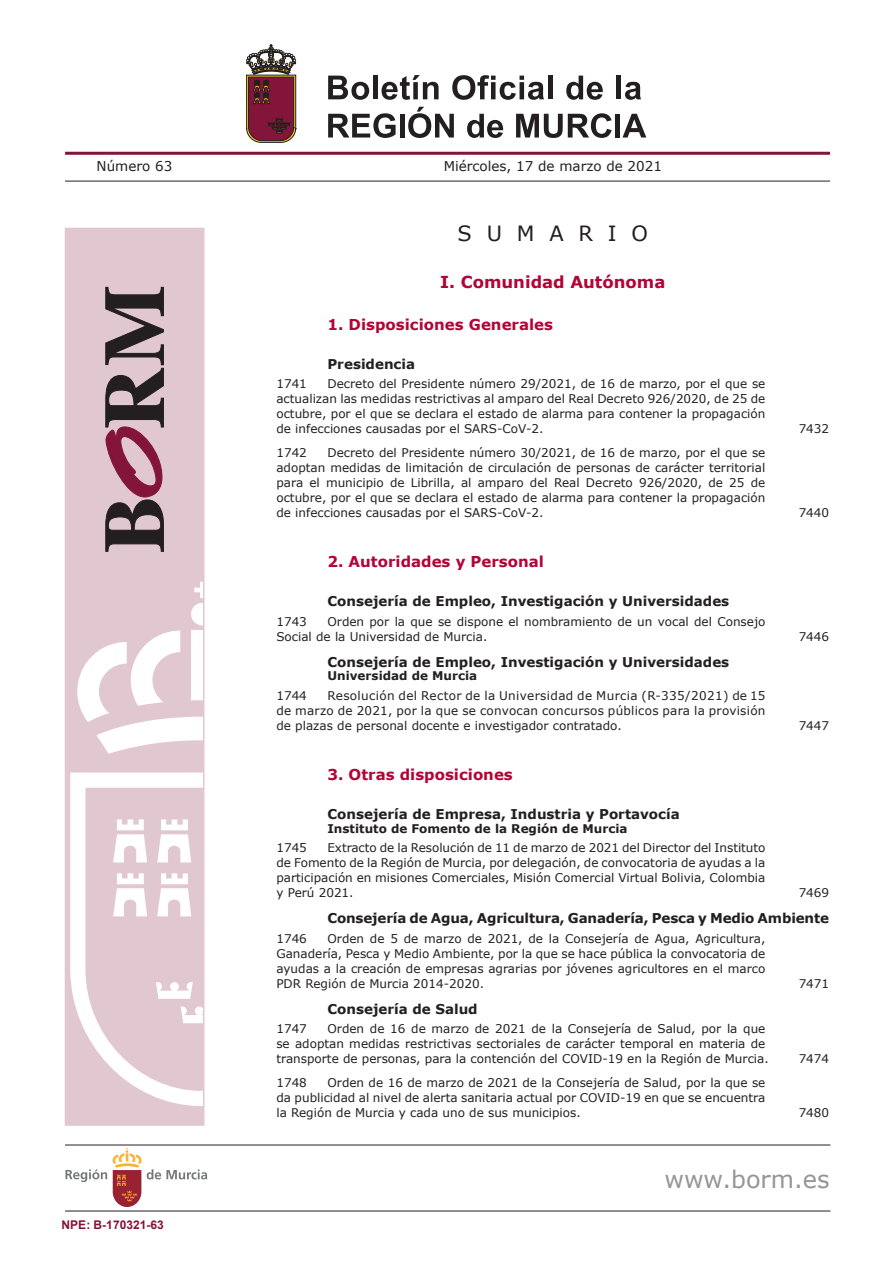
<style>
.page{position:relative;width:893px;height:1263px;background:#fff}
.page>*{position:absolute;margin:0;border:0;box-sizing:border-box;transform-origin:0 0}
.t1{font:24px "Verdana";color:#939598}
.t2{font:21px "Verdana";color:#231f20}
.t3{font:700 16.5px "Verdana";color:#b30437}
.t4{font:700 15px "Verdana";color:#b30437}
.t5{font:700 13.5px "Verdana";color:#231f20}
.t6{font:13.5px "Verdana";color:#231f20}
.t7{font:12px/15px "Verdana";color:#231f20;text-align:justify}
.t8{font:700 12px "Verdana";color:#231f20}
.t9{font:700 12px "Arial";color:#83143a}
</style>
<div class="page">
<hr style="left:65px;top:152px;width:765px;height:3px;background:#83143a">
<svg style="left:328px;top:113px;width:68px;height:25px"></svg>
<div style="left:400px;top:114px;width:5px;height:24px;background:#231f20"></div>
<svg style="left:408px;top:107px;width:46px;height:31px"></svg>
<svg style="left:467px;top:114px;width:36px;height:24px"></svg>
<svg style="left:516px;top:113px;width:96px;height:25px"></svg>
<hr style="left:616px;top:114px;width:4px;height:24px;background:#231f20">
<svg style="left:622px;top:114px;width:24px;height:24px"></svg>
<svg style="left:328px;top:76px;width:41px;height:24px"></svg>
<div style="left:373px;top:76px;width:5px;height:23px;background:#231f20"></div>
<svg style="left:382px;top:75px;width:57px;height:25px"></svg>
<svg style="left:452px;top:75px;width:92px;height:25px"></svg>
<div style="left:548px;top:76px;width:5px;height:23px;background:#231f20"></div>
<svg style="left:566px;top:76px;width:37px;height:24px"></svg>
<hr style="left:617px;top:76px;width:4px;height:23px;background:#231f20">
<svg style="left:625px;top:82px;width:16px;height:18px"></svg>
<hr style="left:65px;top:181px;width:765px;height:1px;background:#231f20">
<div style="left:65px;top:228px;width:139px;height:897px;background:#e1c7d0"></div>
<svg style="left:70px;top:772px;width:131px;height:334px"></svg>
<svg style="left:156px;top:958px;width:45px;height:90px"></svg>
<svg style="left:113px;top:819px;width:78px;height:97px"></svg>
<svg style="left:77px;top:582px;width:124px;height:172px"></svg>
<svg style="left:105px;top:287px;width:59px;height:265px"></svg>
<svg style="left:246px;top:45px;width:50px;height:98px;background:#824b53"></svg>
<hr style="left:65px;top:1144px;width:765px;height:1px;background:#231f20">
<svg style="left:113px;top:1148px;width:94px;height:59px"></svg>
<svg style="left:65px;top:1169px;width:42px;height:13px"></svg>
<hr style="left:65px;top:1210px;width:765px;height:1px;background:#231f20">
<p class="t6" style="left:97px;top:157px;width:77px">Número 63</p>
<p class="t6" style="left:444px;top:157px;width:220px">Miércoles, 17 de marzo de 2021</p>
<h2 class="t2" style="left:458px;top:219px;width:192px">S U M A R I O</h2>
<h3 class="t3" style="left:440px;top:270px;width:227px">I. Comunidad Autónoma</h3>
<p class="t4" style="left:327px;top:314px;width:227px">1. Disposiciones Generales</p>
<p class="t5" style="left:327px;top:354px;width:89px">Presidencia</p>
<p class="t7" style="left:276px;top:376px;width:490px;text-indent:51px">Decreto del Presidente número 29/2021, de 16 de marzo, por el que se actualizan las medidas restrictivas al amparo del Real Decreto 926/2020, de 25 de octubre, por el que se declara el estado de alarma para contener la propagación de infecciones causadas por el SARS-CoV-2.</p>
<p class="t7" style="left:276px;top:376px;width:32px">1741</p>
<p class="t7" style="left:276px;top:444px;width:490px;text-indent:51px">Decreto del Presidente número 30/2021, de 16 de marzo, por el que se adoptan medidas de limitación de circulación de personas de carácter territorial para el municipio de Librilla, al amparo del Real Decreto 926/2020, de 25 de octubre, por el que se declara el estado de alarma para contener la propagación de infecciones causadas por el SARS-CoV-2.</p>
<p class="t7" style="left:276px;top:444px;width:32px">1742</p>
<p class="t4" style="left:327px;top:551px;width:218px">2. Autoridades y Personal</p>
<p class="t5" style="left:327px;top:592px;width:403px">Consejería de Empleo, Investigación y Universidades</p>
<p class="t7" style="left:276px;top:613px;width:490px;text-indent:51px">Orden por la que se dispone el nombramiento de un vocal del Consejo<br>Social de la Universidad de Murcia.</p>
<p class="t7" style="left:276px;top:613px;width:32px">1743</p>
<p class="t5" style="left:327px;top:652px;width:403px">Consejería de Empleo, Investigación y Universidades</p>
<p class="t8" style="left:327px;top:667px;width:151px">Universidad de Murcia</p>
<p class="t7" style="left:276px;top:687px;width:491px;text-indent:51px">Resolución del Rector de la Universidad de Murcia (R-335/2021) de 15 de marzo de 2021, por la que se convocan concursos públicos para la provisión de plazas de personal docente e investigador contratado.</p>
<p class="t7" style="left:276px;top:687px;width:32px">1744</p>
<p class="t4" style="left:327px;top:764px;width:187px">3. Otras disposiciones</p>
<p class="t5" style="left:327px;top:805px;width:354px">Consejería de Empresa, Industria y Portavocía</p>
<p class="t8" style="left:327px;top:820px;width:302px">Instituto de Fomento de la Región de Murcia</p>
<p class="t7" style="left:799px;top:421px;width:32px">7432</p>
<p class="t7" style="left:799px;top:504px;width:32px">7440</p>
<p class="t7" style="left:799px;top:628px;width:32px">7446</p>
<p class="t7" style="left:799px;top:717px;width:32px">7447</p>
<p class="t7" style="left:276px;top:840px;width:490px;text-indent:51px">Extracto de la Resolución de 11 de marzo de 2021 del Director del Instituto de Fomento de la Región de Murcia, por delegación, de convocatoria de ayudas a la participación en misiones Comerciales, Misión Comercial Virtual Bolivia, Colombia y Perú 2021.</p>
<p class="t7" style="left:276px;top:840px;width:32px">1745</p>
<p class="t7" style="left:799px;top:885px;width:32px">7469</p>
<p class="t5" style="left:327px;top:909px;width:503px">Consejería de Agua, Agricultura, Ganadería, Pesca y Medio Ambiente</p>
<p class="t7" style="left:276px;top:931px;width:490px;text-indent:51px">Orden de 5 de marzo de 2021, de la Consejería de Agua, Agricultura, Ganadería, Pesca y Medio Ambiente, por la que se hace pública la convocatoria de ayudas a la creación de empresas agrarias por jóvenes agricultores en el marco PDR Región de Murcia 2014-2020.</p>
<p class="t7" style="left:276px;top:931px;width:32px">1746</p>
<p class="t5" style="left:327px;top:999px;width:152px">Consejería de Salud</p>
<p class="t7" style="left:276px;top:1021px;width:494px;text-align:left;text-indent:51px">Orden de 16 de marzo de 2021 de la Consejería de Salud, por la que se adoptan medidas restrictivas sectoriales de carácter temporal en materia de transporte de personas, para la contención del COVID-19 en la Región de Murcia.</p>
<p class="t7" style="left:276px;top:1021px;width:32px">1747</p>
<p class="t7" style="left:276px;top:1075px;width:490px;text-indent:51px">Orden de 16 de marzo de 2021 de la Consejería de Salud, por la que se da publicidad al nivel de alerta sanitaria actual por COVID-19 en que se encuentra la Región de Murcia y cada uno de sus municipios.</p>
<p class="t7" style="left:276px;top:1075px;width:32px">1748</p>
<p class="t7" style="left:799px;top:976px;width:32px">7471</p>
<p class="t7" style="left:799px;top:1051px;width:32px">7474</p>
<p class="t7" style="left:799px;top:1105px;width:32px">7480</p>
<p class="t9" style="left:62px;top:1216px;width:104px">NPE: B-170321-63</p>
<h1 class="t1" style="left:664px;top:1164px;width:167px">www.borm.es</h1>
</div>
